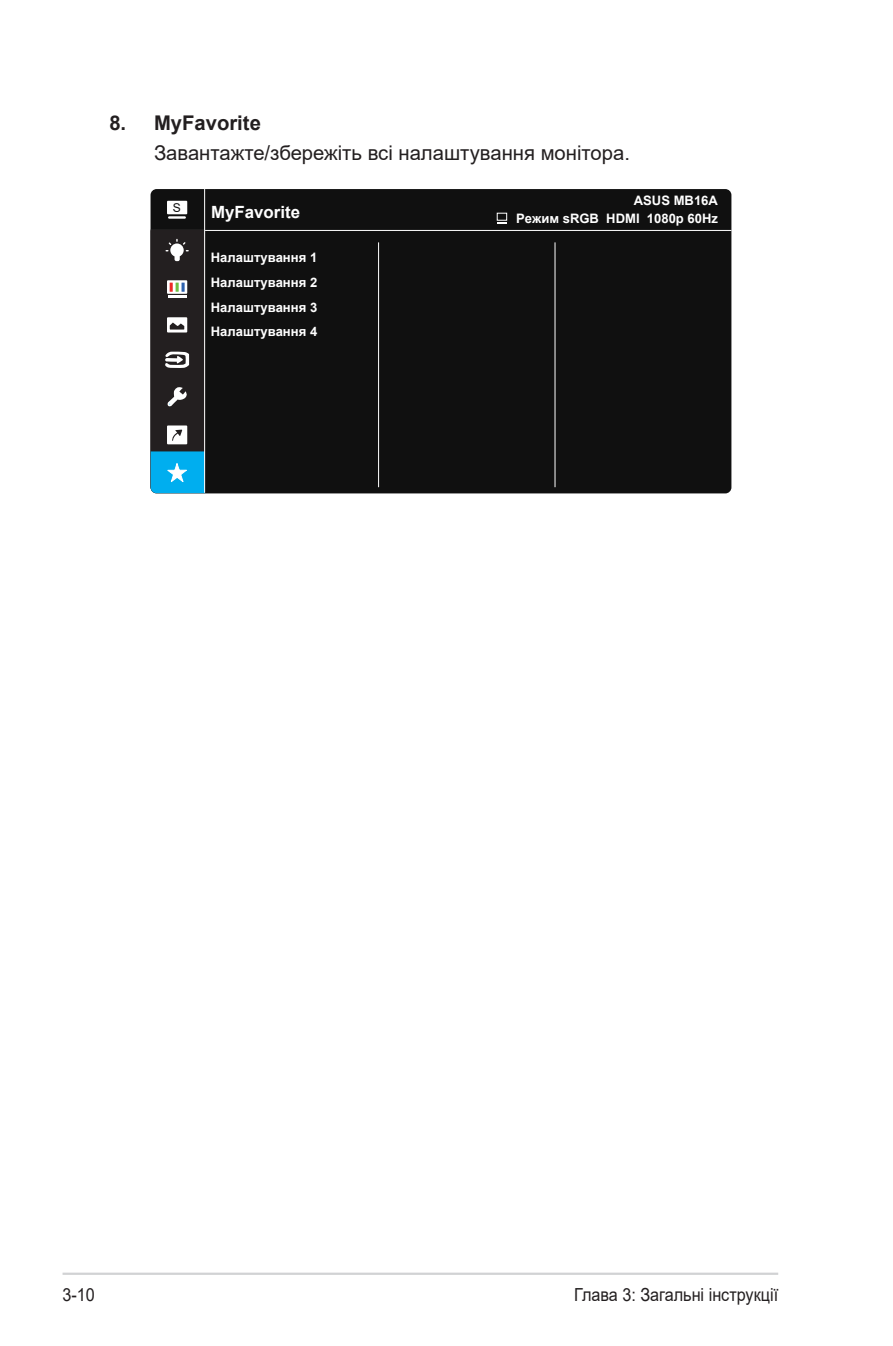
<style>
.page{position:relative;width:893px;height:1346px;background:#fff}
.page>*{position:absolute;margin:0;border:0;box-sizing:border-box;transform-origin:0 0}
.Body_Text_Indent{font:20.25px "Arial";color:#231f20}
.OSD_Item{font:700 20.25px "Arial";color:#231f20}
.t1{font:18px "Arial";color:#231f20;scale:.9 1}
.t2{font:700 16.88px "Arial";color:#fff}
.t3{font:700 13.05px/24.8px "Arial";color:#fff}
.t4{font:12.15px "Arial";color:#101010}
</style>
<div class="page">
<hr style="left:63px;top:1272px;width:715px;height:3px;background:#d1d2d4">
<div style="left:151px;top:189px;width:580px;height:304px;background:#101010;border-radius:6px"></div>
<hr style="left:151px;top:230px;width:580px;height:1px;background:#fff">
<hr style="left:378px;top:242px;width:1px;height:245px;background:#fff">
<hr style="left:555px;top:242px;width:1px;height:245px;background:#fff">
<div style="left:167px;top:201px;width:20px;height:13px;background:#fff"></div>
<hr style="left:168px;top:216px;width:18px;height:3px;background:#fff">
<hr style="left:204px;top:189px;width:1px;height:304px;background:#fff">
<svg style="left:150px;top:230px;width:55px;height:263px"></svg>
<div style="left:497px;top:213px;width:10px;height:7px;border:1px solid #fff"></div>
<p class="OSD_Item" style="left:109px;top:108px;width:153px">8. MyFavorite</p>
<p class="Body_Text_Indent" style="left:154px;top:139px;width:477px">Завантажте/збережіть всі налаштування монітора.</p>
<p class="t4" style="left:173px;top:199px;width:10px">S</p>
<p class="t2" style="left:211px;top:200px;width:91px">MyFavorite</p>
<p class="t3" style="left:211px;top:246px;width:108px">Налаштування 1<br>Налаштування 2</p>
<p class="t3" style="left:211px;top:320px;width:108px">Налаштування 4</p>
<p class="t3" style="left:211px;top:295px;width:108px">Налаштування 3</p>
<p class="t3" style="left:634px;top:188px;width:86px">ASUS MB16A</p>
<p class="t3" style="left:516px;top:206px;width:203px">Режим sRGB HDMI 1080p 60Hz</p>
<h2 class="t1" style="left:63px;top:1282px;width:38px">3-10</h2>
<h2 class="t1" style="left:574px;top:1282px;width:228px">Глава 3: Загальні інструкції</h2>
</div>
